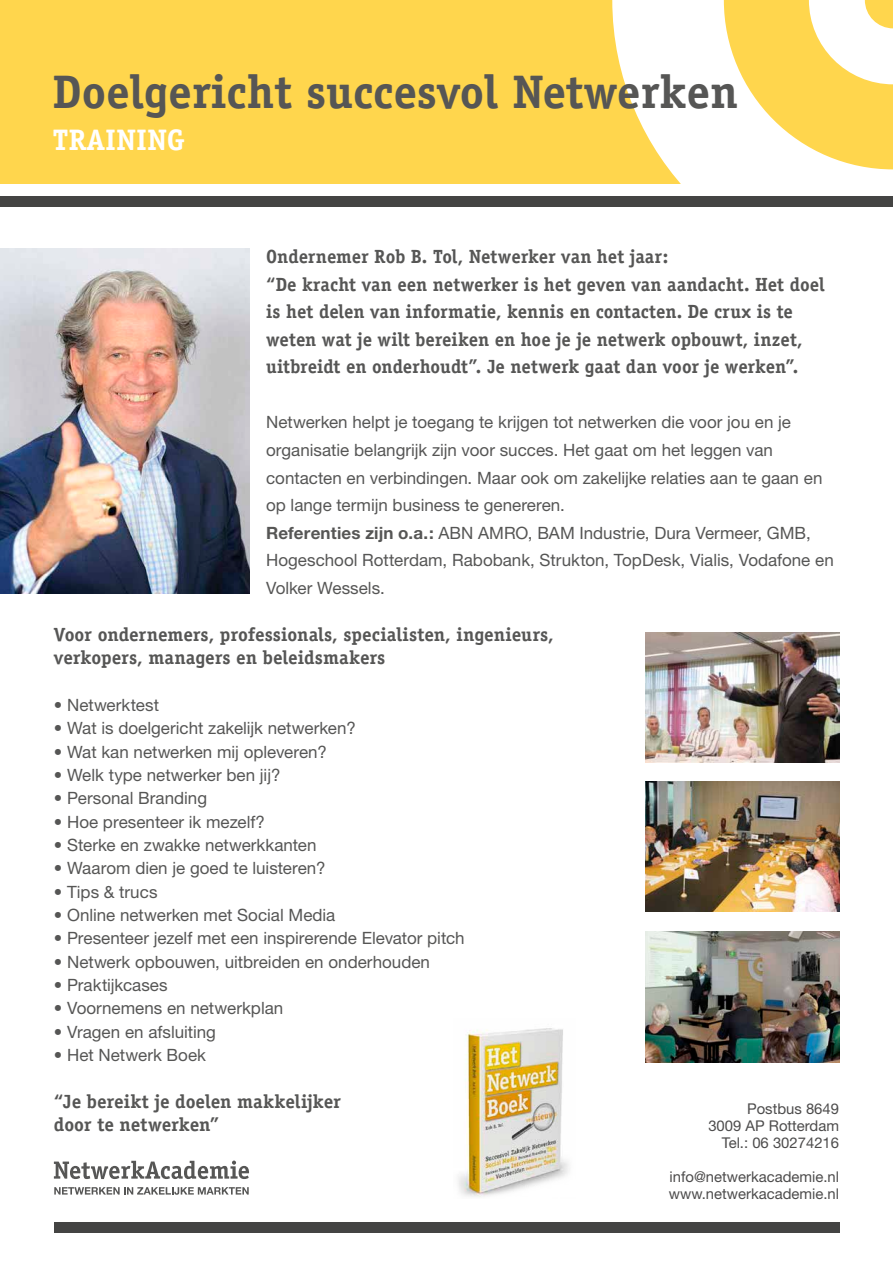
<style>
.page{position:relative;width:893px;height:1263px;background:#fff}
.page>*{position:absolute;margin:0;border:0;box-sizing:border-box;transform-origin:0 0}
.t1{font:700 47.1px "Officina Serif";color:#565655}
.t2{font:700 29.7px "Officina Serif";color:#fff}
.t3{font:700 19.05px/27.6px "Officina Serif";color:#565655}
.t4{font:16.95px/27.6px "Helvetica Neue";color:#565655}
.t5{font:14.85px/17px "Helvetica Neue";color:#4d4c4c;text-align:right}
.s1{font-weight:700}
</style>
<div class="page">
<img style="left:458px;top:1028px;width:111px;height:169px">
<div style="left:0;top:0;width:893px;height:184px;background:#ffd64d"></div>
<svg style="left:612px;top:0;width:281px;height:184px;fill:#fff"></svg>
<div style="left:0;top:196px;width:893px;height:10px;background:#444443"></div>
<div style="left:54px;top:1222px;width:785px;height:10px;background:#444443"></div>
<svg style="left:54px;top:1160px;width:195px;height:19px"></svg>
<svg style="left:54px;top:1187px;width:195px;height:8px"></svg>
<img style="left:0;top:248px;width:249px;height:345px">
<img style="left:645px;top:932px;width:194px;height:130px">
<img style="left:645px;top:782px;width:194px;height:130px">
<img style="left:645px;top:632px;width:194px;height:130px">
<h1 class="t1" style="left:53px;top:62px;width:687px">Doelgericht succesvol Netwerken</h1>
<h2 class="t2" style="left:53px;top:122px;width:134px">TRAINING</h2>
<p class="t3" style="left:266px;top:242px;width:560px">Ondernemer Rob B. Tol, Netwerker van het jaar:<br>“De kracht van een netwerker is het geven van aandacht. Het doel is het delen van informatie, kennis en contacten. De crux is te weten wat je wilt bereiken en hoe je je netwerk opbouwt, inzet, uitbreidt en onderhoudt”. Je netwerk gaat dan voor je werken”.</p>
<p class="t4" style="left:266px;top:408px;width:569px">Netwerken helpt je toegang te krijgen tot netwerken die voor jou en je organisatie belangrijk zijn voor succes. Het gaat om het leggen van contacten en verbindingen. Maar ook om zakelijke relaties aan te gaan en op lange termijn business te genereren.<br><span class="s1">Referenties zijn o.a.:</span> ABN AMRO, BAM Industrie, Dura Vermeer, GMB, Hogeschool Rotterdam, Rabobank, Strukton, TopDesk, Vialis, Vodafone en Volker Wessels.</p>
<p class="t3" style="left:54px;top:622px;width:501px;line-height:23.4px">Voor ondernemers, professionals, specialisten, ingenieurs, verkopers, managers en beleidsmakers</p>
<p class="t4" style="left:54px;top:691px;width:107px">• Netwerktest</p>
<p class="t4" style="left:54px;top:714px;width:303px">• Wat is doelgericht zakelijk netwerken?</p>
<p class="t4" style="left:54px;top:737px;width:275px">• Wat kan netwerken mij opleveren?</p>
<p class="t4" style="left:54px;top:761px;width:228px">• Welk type netwerker ben jij?</p>
<p class="t4" style="left:54px;top:784px;width:155px">• Personal Branding</p>
<p class="t4" style="left:54px;top:807px;width:213px">• Hoe presenteer ik mezelf?</p>
<p class="t4" style="left:54px;top:831px;width:264px">• Sterke en zwakke netwerkkanten</p>
<p class="t4" style="left:54px;top:854px;width:273px">• Waarom dien je goed te luisteren?</p>
<p class="t4" style="left:54px;top:877px;width:105px">• Tips &amp; trucs</p>
<p class="t4" style="left:54px;top:901px;width:283px">• Online netwerken met Social Media</p>
<p class="t4" style="left:54px;top:924px;width:412px">• Presenteer jezelf met een inspirerende Elevator pitch</p>
<p class="t4" style="left:54px;top:948px;width:378px">• Netwerk opbouwen, uitbreiden en onderhouden</p>
<p class="t4" style="left:54px;top:971px;width:115px">• Praktijkcases</p>
<p class="t4" style="left:54px;top:994px;width:231px">• Voornemens en netwerkplan</p>
<p class="t4" style="left:54px;top:1018px;width:164px">• Vragen en afsluiting</p>
<p class="t4" style="left:54px;top:1041px;width:154px">• Het Netwerk Boek</p>
<p class="t3" style="left:54px;top:1089px;width:289px;line-height:23.4px">“Je bereikt je doelen makkelijker door te netwerken”</p>
<p class="t5" style="left:708px;top:1100px;width:132px">Postbus 8649<br>3009 AP Rotterdam<br>Tel.: 06 30274216</p>
<p class="t5" style="left:669px;top:1167px;width:172px;text-align:left">info@netwerkacademie.nl www.netwerkacademie.nl</p>
</div>
